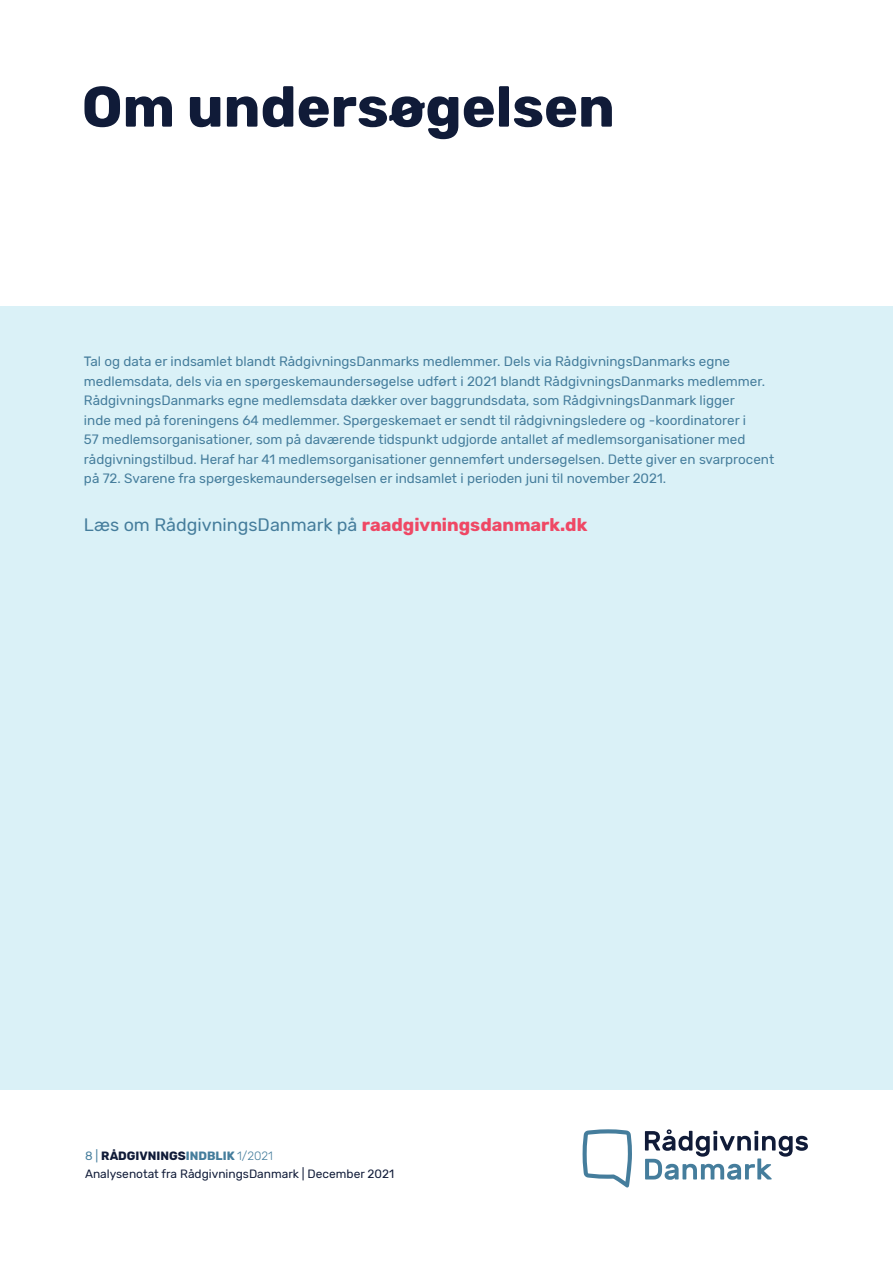
<style>
.page{position:relative;width:893px;height:1263px;background:#fff}
.page>*{position:absolute;margin:0;border:0;box-sizing:border-box;transform-origin:0 0}
.Rubrikker{font:700 57px "Rubik";color:#101b38}
.Tekst_mellem{font:18px "Rubik";color:#457d9c}
.Brødtekst{font:13.5px/19.5px "Rubik";color:#457d9c}
.t1{font:12px/18px "Rubik";color:#101b38}
.s1{font-weight:700;color:#ef4865}
.s2{color:#457d9c}
.s3{font-weight:700}
.s4{font-weight:700;color:#457d9c}
.s5{font-weight:300;color:#457d9c}
</style>
<div class="page">
<div style="left:0;top:306px;width:893px;height:784px;background:#daf1f7"></div>
<svg style="left:645px;top:1129px;width:163px;height:51px"></svg>
<svg style="left:583px;top:1129px;width:49px;height:58px"></svg>
<p class="Rubrikker" style="left:82px;top:74px;width:534px">Om undersøgelsen</p>
<p class="Brødtekst" style="left:84px;top:352px;width:692px">Tal og data er indsamlet blandt RådgivningsDanmarks medlemmer. Dels via RådgivningsDanmarks egne medlemsdata, dels via en spørgeskemaundersøgelse udført i 2021 blandt RådgivningsDanmarks medlemmer.<br>RådgivningsDanmarks egne medlemsdata dækker over baggrundsdata, som RådgivningsDanmark ligger<br>inde med på foreningens 64 medlemmer. Spørgeskemaet er sendt til rådgivningsledere og -koordinatorer i<br>57 medlemsorganisationer, som på daværende tidspunkt udgjorde antallet af medlemsorganisationer med rådgivningstilbud. Heraf har 41 medlemsorganisationer gennemført undersøgelsen. Dette giver en svarprocent på 72. Svarene fra spørgeskemaundersøgelsen er indsamlet i perioden juni til november 2021.</p>
<p class="Tekst_mellem" style="left:84px;top:515px;width:505px">Læs om RådgivningsDanmark på <span class="s1">raadgivningsdanmark.dk</span></p>
<p class="t1" style="left:85px;top:1147px;width:311px"><span class="s2">8 |</span> <span class="s3">RÅDGIVNINGS</span><span class="s4">INDBLIK</span> <span class="s5">1/2021<br></span>Analysenotat fra RådgivningsDanmark | December 2021</p>
</div>
